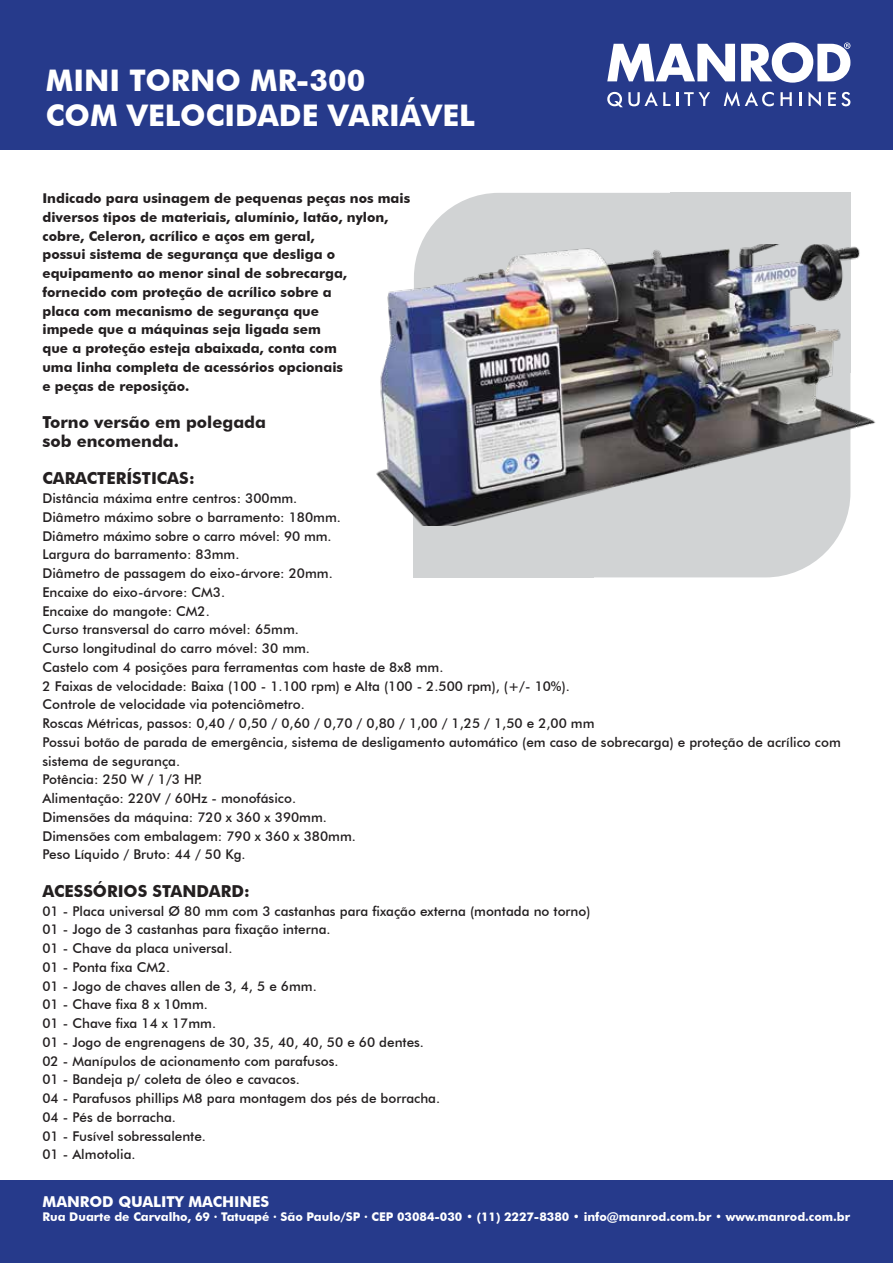
<style>
.page{position:relative;width:893px;height:1263px;background:#fff}
.page>*{position:absolute;margin:0;border:0;box-sizing:border-box;transform-origin:0 0}
.t1{font:700 29.7px/35.7px "Futura BT";color:#fff}
.t2{font:700 16.5px/18.8px "Futura BT";color:#231f20}
.t3{font:700 15px "Futura BT";letter-spacing:-.005em;color:#fff}
.t4{font:500 13.5px/18.8px "Futura BT";color:#231f20}
.t5{font:700 13.5px/18.8px "Futura BT";color:#231f20}
.t6{font:700 12px "Futura BT";letter-spacing:-.005em;color:#fff}
</style>
<div class="page">
<div style="left:0;top:0;width:893px;height:150px;background:#263a8b"></div>
<div style="left:0;top:1180px;width:893px;height:83px;background:#263a8b"></div>
<div style="left:414px;top:193px;width:436px;height:384px;background:#d1d3d4;border-radius:85px"></div>
<div style="left:670px;top:193px;width:180px;height:180px;background:#d1d3d4"></div>
<div style="left:414px;top:397px;width:180px;height:180px;background:#d1d3d4"></div>
<img style="left:376px;top:244px;width:500px;height:281px">
<svg style="left:607px;top:92px;width:63px;height:15px"></svg>
<svg style="left:676px;top:92px;width:2px;height:14px"></svg>
<svg style="left:684px;top:92px;width:26px;height:14px"></svg>
<svg style="left:724px;top:92px;width:50px;height:15px"></svg>
<svg style="left:780px;top:92px;width:12px;height:14px"></svg>
<svg style="left:799px;top:92px;width:2px;height:14px"></svg>
<svg style="left:809px;top:92px;width:12px;height:15px"></svg>
<svg style="left:828px;top:92px;width:22px;height:14px"></svg>
<svg style="left:607px;top:44px;width:128px;height:37px"></svg>
<svg style="left:741px;top:43px;width:109px;height:40px"></svg>
<h1 class="t1" style="left:46px;top:62px;width:431px">MINI TORNO MR-300<br>COM VELOCIDADE VARIÁVEL</h1>
<p class="t5" style="left:42px;top:189px;width:369px">Indicado para usinagem de pequenas peças nos mais diversos tipos de materiais, alumínio, latão, nylon, cobre, Celeron, acrílico e aços em geral,<br>possui sistema de segurança que desliga o equipamento ao menor sinal de sobrecarga, fornecido com proteção de acrílico sobre a<br>placa com mecanismo de segurança que<br>impede que a máquinas seja ligada sem<br>que a proteção esteja abaixada, conta com<br>uma linha completa de acessórios opcionais<br>e peças de reposição.</p>
<p class="t2" style="left:42px;top:413px;width:225px">Torno versão em polegada sob encomenda.</p>
<p class="t2" style="left:42px;top:469px;width:154px">CARACTERÍSTICAS:</p>
<p class="t4" style="left:42px;top:489px;width:800px">Distância máxima entre centros: 300mm.<br>Diâmetro máximo sobre o barramento: 180mm.<br>Diâmetro máximo sobre o carro móvel: 90 mm.<br>Largura do barramento: 83mm.<br>Diâmetro de passagem do eixo-árvore: 20mm.<br>Encaixe do eixo-árvore: CM3.<br>Encaixe do mangote: CM2.<br>Curso transversal do carro móvel: 65mm.<br>Curso longitudinal do carro móvel: 30 mm.<br>Castelo com 4 posições para ferramentas com haste de 8x8 mm.<br>2 Faixas de velocidade: Baixa (100 - 1.100 rpm) e Alta (100 - 2.500 rpm), (+/- 10%).<br>Controle de velocidade via potenciômetro.<br>Roscas Métricas, passos: 0,40 / 0,50 / 0,60 / 0,70 / 0,80 / 1,00 / 1,25 / 1,50 e 2,00 mm<br>Possui botão de parada de emergência, sistema de desligamento automático (em caso de sobrecarga) e proteção de acrílico com sistema de segurança.<br>Potência: 250 W / 1/3 HP.<br>Alimentação: 220V / 60Hz - monofásico.<br>Dimensões da máquina: 720 x 360 x 390mm.<br>Dimensões com embalagem: 790 x 360 x 380mm.<br>Peso Líquido / Bruto: 44 / 50 Kg.</p>
<p class="t2" style="left:42px;top:881px;width:209px">ACESSÓRIOS STANDARD:</p>
<p class="t4" style="left:42px;top:901px;width:550px">01 - Placa universal Ø 80 mm com 3 castanhas para fixação externa (montada no torno)<br>01 - Jogo de 3 castanhas para fixação interna.<br>01 - Chave da placa universal.<br>01 - Ponta fixa CM2.<br>01 - Jogo de chaves allen de 3, 4, 5 e 6mm.<br>01 - Chave fixa 8 x 10mm.<br>01 - Chave fixa 14 x 17mm.<br>01 - Jogo de engrenagens de 30, 35, 40, 40, 50 e 60 dentes.<br>02 - Manípulos de acionamento com parafusos.<br>01 - Bandeja p/ coleta de óleo e cavacos.<br>04 - Parafusos phillips M8 para montagem dos pés de borracha.<br>04 - Pés de borracha.<br>01 - Fusível sobressalente.<br>01 - Almotolia.</p>
<p class="t3" style="left:43px;top:1192px;width:228px">MANROD QUALITY MACHINES</p>
<p class="t6" style="left:43px;top:1209px;width:809px">Rua Duarte de Carvalho, 69 ∙ Tatuapé ∙ São Paulo/SP ∙ CEP 03084-030 • (11) 2227-8380 • info@manrod.com.br • www.manrod.com.br</p>
</div>
